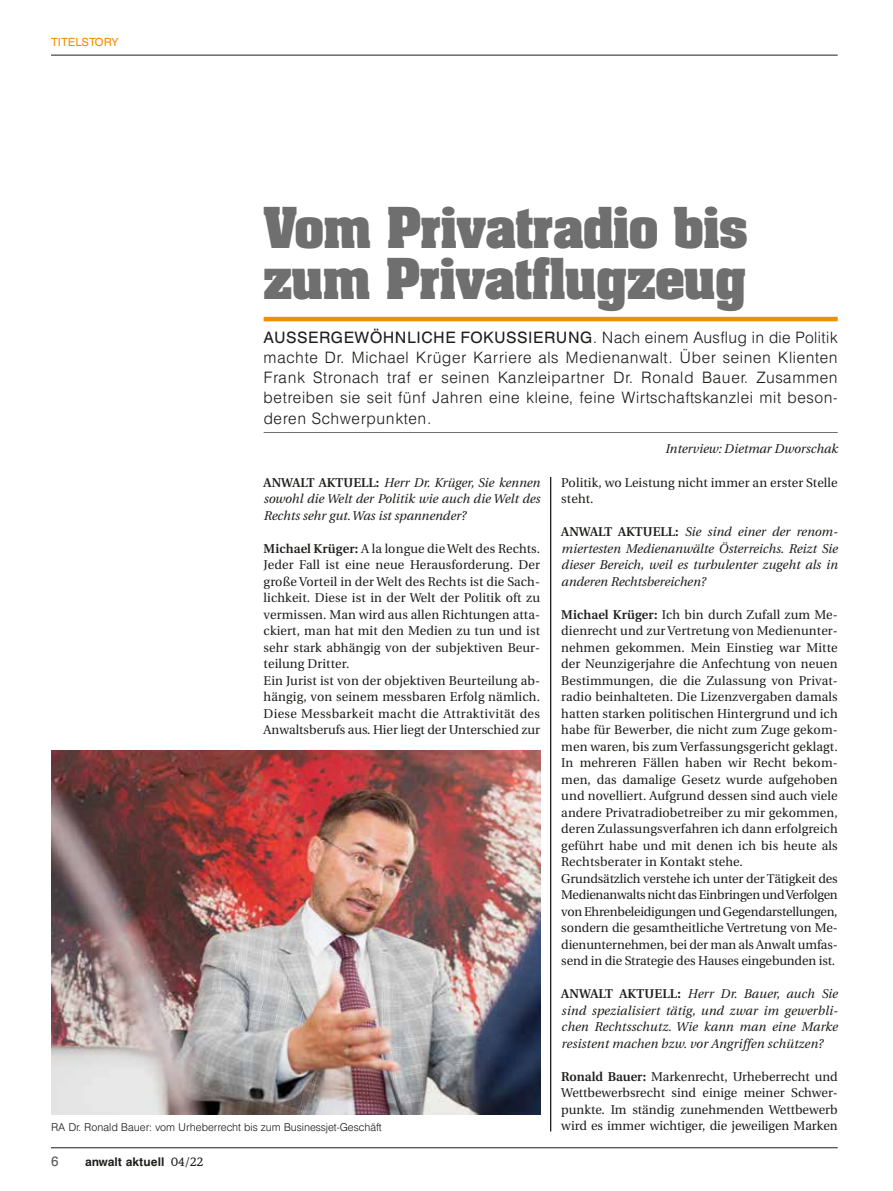
<style>
.page{position:relative;width:893px;height:1191px;background:#fff}
.page>*{position:absolute;margin:0;border:0;box-sizing:border-box;transform-origin:0 0}
.t1{font:700 48px/51px "Aachen";letter-spacing:-.015em;color:#706f6f}
.t2{font:300 15.75px/20.2px "AT Triumvirate";letter-spacing:.04em;color:#1d1d1b;text-align:justify}
.t3{font:13.5px "AT Triumvirate";color:#575756}
.t4{font:12.75px/16.5px "Utopia";letter-spacing:.01em;color:#1d1d1b}
.t5{font:italic 12.75px/16.5px "Utopia";color:#1d1d1b;text-align:justify}
.t6{font:700 12px "AT Triumvirate";color:#1d1d1b}
.t7{font:11.25px "AT Triumvirate";color:#f28e00}
.t8{font:300 10.8px "AT Triumvirate";color:#1d1d1b}
.s1{font-weight:400}
.s2{font-weight:600;font-style:normal}
.s3{font-weight:600}
.s4{font-family:"Stone Informal";font-weight:400}
</style>
<div class="page">
<hr style="left:51px;top:1147px;width:787px;height:1px;background:#1d1d1b">
<hr style="left:51px;top:55px;width:787px;height:1px;background:#1d1d1b">
<hr style="left:550px;top:477px;width:1px;height:654px;background:#1d1d1b">
<hr style="left:264px;top:317px;width:574px;height:4px;background:#f28e00">
<hr style="left:264px;top:432px;width:574px;height:1px;background:#706f6f">
<img style="left:51px;top:750px;width:489px;height:364px">
<p class="t7" style="left:51px;top:35px;width:69px">TITELSTORY</p>
<h1 class="t1" style="left:264px;top:201px;width:486px">Vom Privatradio bis zum Privatflugzeug</h1>
<p class="t2" style="left:264px;top:326px;width:576px"><span class="s1">AUSSERGEWÖHNLICHE FOKUSSIERUNG</span>. Nach einem Ausflug in die Politik machte Dr. Michael Krüger Karriere als Medienanwalt. Über seinen Klienten Frank Stronach traf er seinen Kanzleipartner Dr. Ronald Bauer. Zusammen betreiben sie seit fünf Jahren eine kleine, feine Wirtschaftskanzlei mit beson&shy;deren Schwerpunkten.</p>
<p class="t5" style="left:665px;top:441px;width:174px">Interview: Dietmar Dworschak</p>
<p class="t5" style="left:264px;top:474px;width:278px"><span class="s2">ANWALT AKTUELL:</span> Herr Dr. Krüger, Sie kennen sowohl die Welt der Politik wie auch die Welt des Rechts sehr gut. Was ist spannender?</p>
<p class="t4" style="left:264px;top:540px;width:278px"><span class="s3">Michael Krüger:</span> A la longue die Welt des Rechts.<br>Jeder Fall ist eine neue Herausforderung. Der große Vorteil in der Welt des Rechts ist die Sach&shy;lichkeit. Diese ist in der Welt der Politik oft zu vermissen. Man wird aus allen Richtungen atta&shy;ckiert, man hat mit den Medien zu tun und ist sehr stark abhängig von der subjektiven Beur&shy;teilung Dritter.<br>Ein Jurist ist von der objektiven Beurteilung ab&shy;hängig, von seinem messbaren Erfolg nämlich.<br>Diese Messbarkeit macht die Attraktivität des Anwaltsberufs aus. Hier liegt der Unterschied zur</p>
<p class="t8" style="left:51px;top:1119px;width:332px">RA Dr. Ronald Bauer: vom Urheberrecht bis zum Businessjet-Geschäft</p>
<p class="t3" style="left:51px;top:1152px;width:9px">6</p>
<p class="t6" style="left:85px;top:1153px;width:120px">anwalt aktuell <span class="s4">04/22</span></p>
<p class="t4" style="left:561px;top:474px;width:278px">Politik, wo Leistung nicht immer an erster Stelle steht.</p>
<p class="t5" style="left:561px;top:524px;width:278px"><span class="s2">ANWALT AKTUELL:</span> Sie sind einer der renom&shy;miertesten Medienanwälte Österreichs. Reizt Sie dieser Bereich, weil es turbulenter zugeht als in anderen Rechtsbereichen?</p>
<p class="t4" style="left:561px;top:606px;width:278px"><span class="s3">Michael Krüger:</span> Ich bin durch Zufall zum Me&shy;dienrecht und zur Vertretung von Medienunter&shy;nehmen gekommen. Mein Einstieg war Mitte der Neunzigerjahre die Anfechtung von neuen Bestimmungen, die die Zulassung von Privat&shy;radio beinhalteten. Die Lizenzvergaben damals hatten starken politischen Hintergrund und ich habe für Bewerber, die nicht zum Zuge gekom&shy;men waren, bis zum Verfassungsgericht geklagt.<br>In mehreren Fällen haben wir Recht bekom&shy;men, das damalige Gesetz wurde aufgehoben und novelliert. Aufgrund dessen sind auch viele andere Privatradiobetreiber zu mir gekommen, deren Zulassungsverfahren ich dann erfolgreich geführt habe und mit denen ich bis heute als Rechtsberater in Kontakt stehe.<br>Grundsätzlich verstehe ich unter der Tätigkeit des Medienanwalts nicht das Einbringen und Verfolgen von Ehrenbeleidigungen und Gegendarstellungen, sondern die gesamtheitliche Vertretung von Me&shy;dienunternehmen, bei der man als Anwalt umfas&shy;send in die Strategie des Hauses eingebunden ist.</p>
<p class="t5" style="left:561px;top:986px;width:278px"><span class="s2">ANWALT AKTUELL:</span> Herr Dr. Bauer, auch Sie sind spezialisiert tätig, und zwar im gewerbli&shy;chen Rechtsschutz. Wie kann man eine Marke resistent machen bzw. vor Angriffen schützen?</p>
<p class="t4" style="left:561px;top:1068px;width:278px;text-align:justify"><span class="s3">Ronald Bauer:</span> Markenrecht, Urheberrecht und Wettbewerbsrecht sind einige meiner Schwer&shy;punkte. Im ständig zunehmenden Wettbewerb wird es immer wichtiger, die jeweiligen Marken</p>
</div>
